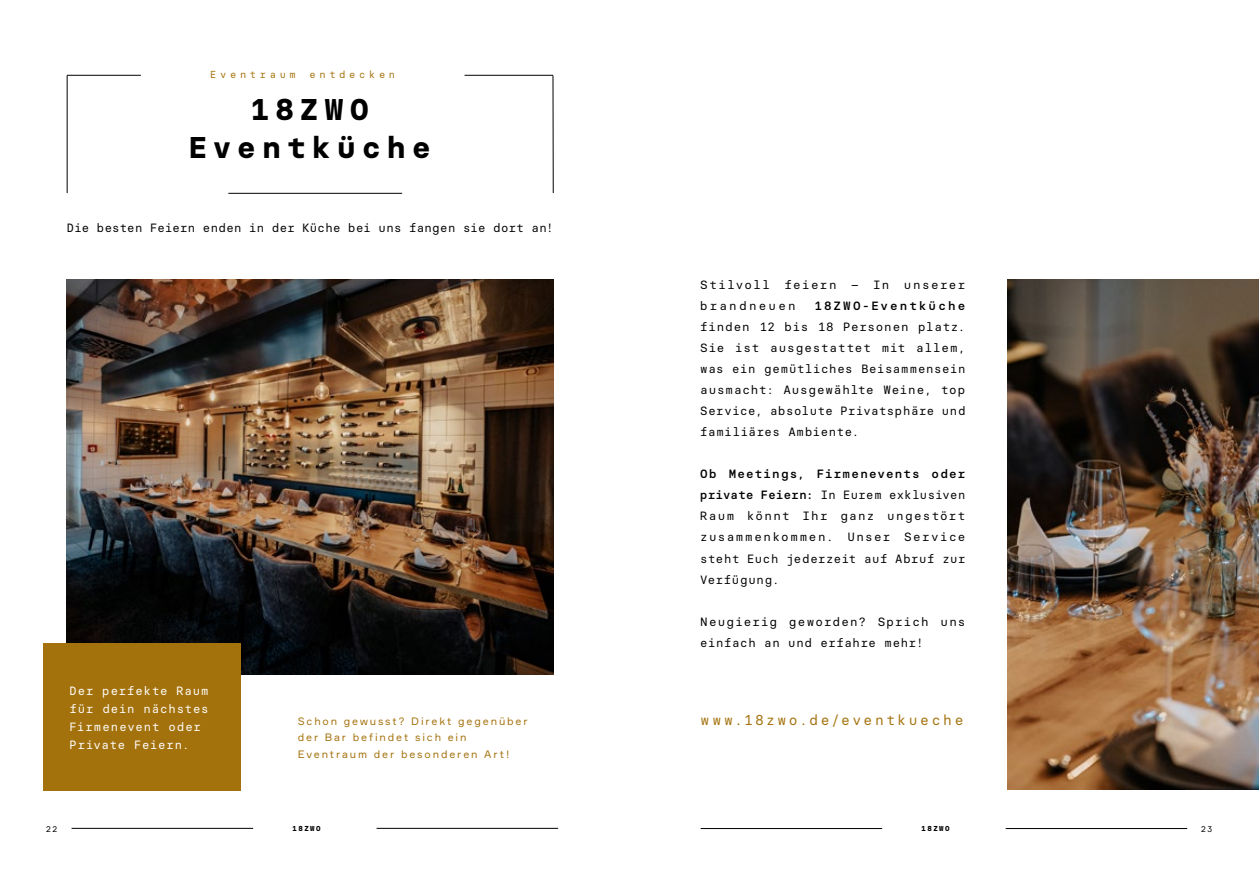
<style>
.page{position:relative;width:1259px;height:893px;background:#fff}
.page>*{position:absolute;margin:0;border:0;box-sizing:border-box;transform-origin:0 0}
.t1{font:700 30px/38.1px "Basier Circle Mono";letter-spacing:.21em;color:#000;text-align:center}
.t2{font:14.25px "Basier Circle Mono";letter-spacing:.185em;color:#a4720d}
.t3{font:12px/21px "Basier Circle Mono";letter-spacing:.055em;color:#000;text-align:justify}
.t4{font:12px/18px "Basier Circle Mono";letter-spacing:.065em;color:#fff}
.t5{font:12px "Basier Circle Mono";letter-spacing:.025em;color:#000}
.t6{font:12px/21px "Basier Circle Mono";letter-spacing:.075em;color:#000}
.t7{font:12px/21px "Basier Circle Mono";letter-spacing:.12em;color:#000}
.t8{font:500 12px "Basier Circle Mono";letter-spacing:.17em;color:#000}
.t9{font:10.5px/16.5px "Formular";letter-spacing:.175em;color:#a4720d}
.t10{font:10.2px "Basier Circle Mono";letter-spacing:.36em;color:#a4720d}
.t11{font:8.25px "Formular";color:#000}
.t12{font:700 7.2px "Basier Circle Mono";letter-spacing:.2em;color:#000}
.s1{font-weight:500}
</style>
<div class="page">
<hr style="left:1005px;top:828px;width:182px;height:1px;background:#000">
<hr style="left:376px;top:828px;width:182px;height:1px;background:#000">
<hr style="left:72px;top:828px;width:181px;height:1px;background:#000">
<hr style="left:700px;top:828px;width:182px;height:1px;background:#000">
<img style="left:67px;top:280px;width:486px;height:394px">
<div style="left:43px;top:643px;width:198px;height:148px;background:#a4720d"></div>
<hr style="left:553px;top:76px;width:1px;height:117px;background:#000">
<hr style="left:67px;top:76px;width:1px;height:117px;background:#000">
<hr style="left:67px;top:75px;width:74px;height:1px;background:#000">
<hr style="left:228px;top:193px;width:174px;height:1px;background:#000">
<hr style="left:464px;top:75px;width:89px;height:1px;background:#000">
<img style="left:1007px;top:280px;width:252px;height:510px">
<p class="t10" style="left:210px;top:68px;width:87px">Eventraum</p>
<p class="t10" style="left:309px;top:68px;width:87px">entdecken</p>
<h1 class="t1" style="left:189px;top:90px;width:243px">18ZWO<br>Eventküche</h1>
<p class="t5" style="left:67px;top:220px;width:488px">Die besten Feiern enden in der Küche bei uns fangen sie dort an!</p>
<p class="t4" style="left:70px;top:681px;width:141px">Der perfekte Raum für dein nächstes<br>Firmenevent oder<br>Private Feiern.</p>
<p class="t9" style="left:298px;top:713px;width:231px">Schon gewusst? Direkt gegenüber der Bar befindet sich ein<br>Eventraum der besonderen Art!</p>
<p class="t7" style="left:700px;top:275px;width:267px">Stilvoll feiern – In unserer brandneuen</p>
<p class="t8" style="left:814px;top:299px;width:152px">18ZWO-Eventküche</p>
<p class="t3" style="left:700px;top:317px;width:267px">finden 12 bis 18 Personen platz.<br>Sie ist ausgestattet mit allem, was ein gemütliches Beisammensein ausmacht: Ausgewählte Weine, top Service, absolute Privatsphäre und familiäres Ambiente.</p>
<p class="t3" style="left:700px;top:464px;width:267px"><span class="s1">Ob Meetings, Firmenevents oder private Feiern:</span> In Eurem exklusiven Raum könnt Ihr ganz ungestört zusammenkommen. Unser Service steht Euch jederzeit auf Abruf zur Verfügung.</p>
<p class="t6" style="left:700px;top:611px;width:267px">Neugierig geworden? Sprich uns einfach an und erfahre mehr!</p>
<p class="t2" style="left:700px;top:711px;width:264px">www.18zwo.de/eventkueche</p>
<p class="t11" style="left:46px;top:824px;width:13px">22</p>
<p class="t12" style="left:292px;top:824px;width:30px">18ZWO</p>
<p class="t12" style="left:921px;top:824px;width:30px">18ZWO</p>
<p class="t11" style="left:1201px;top:824px;width:13px">23</p>
</div>
